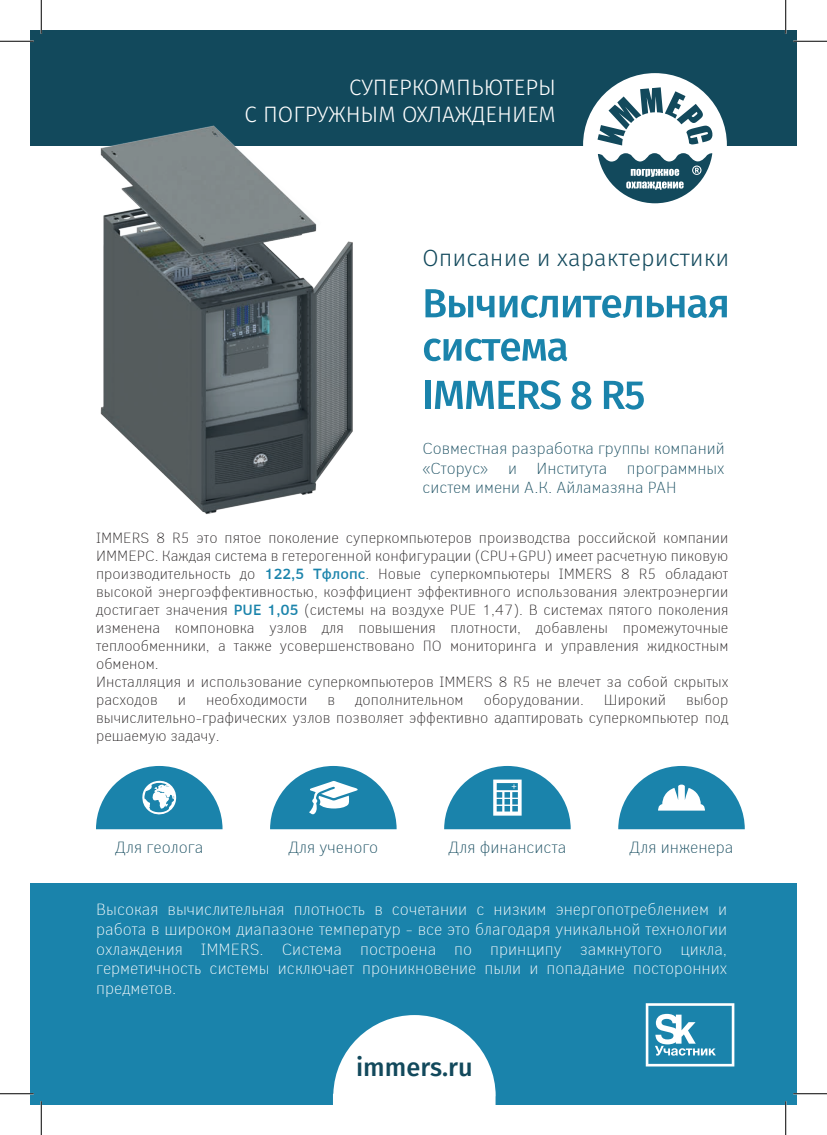
<style>
.page{position:relative;width:827px;height:1135px;background:#fff}
.page>*{position:absolute;margin:0;border:0;box-sizing:border-box;transform-origin:0 0}
.t1{font:500 25.38px "Fira Sans";color:#12495c}
.t2{font:300 23.5px "Fira Sans";color:#12495c}
.t3{font:300 22.38px/26.8px "Fira Sans";color:#fff;text-align:right}
.t4{font:100 16.5px/19.8px "Clear Sans";color:#fff;text-align:justify}
.t5{font:100 16.5px "Clear Sans";color:#12495c}
.t6{font:100 16.25px/19.5px "Clear Sans";color:#12495c;text-align:justify}
.t7{font:100 15px/18px "Clear Sans";color:#231f20}
.s1{font-weight:500;color:rgb(0 118 162/.9)}
</style>
<div class="page">
<svg style="left:425px;top:289px;width:302px;height:29px"></svg>
<svg style="left:424px;top:338px;width:143px;height:23px"></svg>
<div style="left:425px;top:381px;width:6px;height:28px;background:#1a83ab"></div>
<svg style="left:435px;top:380px;width:125px;height:30px"></svg>
<svg style="left:571px;top:381px;width:20px;height:29px"></svg>
<svg style="left:604px;top:381px;width:40px;height:29px"></svg>
<div style="left:31px;top:883px;width:765px;height:221px;background:#1a83ab"></div>
<svg style="left:333px;top:1015px;width:162px;height:89px"></svg>
<div style="left:31px;top:31px;width:765px;height:115px;background:#12495c"></div>
<div style="left:583px;top:73px;width:144px;height:144px;background:#fff;border-radius:50%"></div>
<svg style="left:597px;top:87px;width:115px;height:58px"></svg>
<svg style="left:598px;top:153px;width:114px;height:50px"></svg>
<svg style="left:96px;top:766px;width:126px;height:63px"></svg>
<svg style="left:270px;top:766px;width:126px;height:63px"></svg>
<svg style="left:444px;top:766px;width:126px;height:63px"></svg>
<svg style="left:618px;top:766px;width:126px;height:63px"></svg>
<svg style="left:645px;top:1003px;width:89px;height:63px"></svg>
<img style="left:100px;top:125px;width:253px;height:390px">
<hr style="left:0;top:40px;width:34px;height:2px;background:#fff">
<hr style="left:793px;top:40px;width:34px;height:2px;background:#fff">
<hr style="left:40px;top:0;width:2px;height:34px;background:#fff">
<hr style="left:40px;top:1101px;width:2px;height:34px;background:#fff">
<hr style="left:0;top:41px;width:34px;height:1px;background:#000">
<hr style="left:793px;top:41px;width:34px;height:1px;background:#000">
<hr style="left:0;top:1093px;width:34px;height:1px;background:#000">
<hr style="left:793px;top:1093px;width:34px;height:1px;background:#000">
<hr style="left:41px;top:0;width:1px;height:34px;background:#000">
<hr style="left:41px;top:1101px;width:1px;height:34px;background:#000">
<hr style="left:785px;top:0;width:1px;height:34px;background:#000">
<hr style="left:785px;top:1101px;width:1px;height:34px;background:#000">
<h3 class="t3" style="left:244px;top:76px;width:313px">СУПЕРКОМПЬЮТЕРЫ<br>С ПОГРУЖНЫМ ОХЛАЖДЕНИЕМ</h3>
<h2 class="t2" style="left:422px;top:241px;width:308px">Описание и характеристики</h2>
<p class="t6" style="left:422px;top:438px;width:303px">Совместная разработка группы компаний «Сторус» и Института программных систем имени А.К. Айламазяна РАН</p>
<p class="t7" style="left:96px;top:528px;width:634px">IMMERS 8 R5 это пятое поколение суперкомпьютеров производства российской компании ИММЕРС. Каждая система в гетерогенной конфигурации (CPU+GPU) имеет расчетную пиковую производительность до <span class="s1">122,5 Tфлопс</span>. Новые суперкомпьютеры IMMERS 8 R5 обладают высокой энергоэффективностью, коэффициент эффективного использования электроэнергии достигает значения <span class="s1">PUE 1,05</span> (системы на воздухе PUE 1,47). В системах пятого поколения изменена компоновка узлов для повышения плотности, добавлены промежуточные теплообменники, а также усовершенствовано ПО мониторинга и управления жидкостным обменом.<br>Инсталляция и использование суперкомпьютеров IMMERS 8 R5 не влечет за собой скрытых расходов</p>
<p class="t7" style="left:96px;top:690px;width:634px;text-align:justify;text-indent:590px">выбор вычислительно-графических узлов позволяет эффективно адаптировать суперкомпьютер под решаемую задачу.</p>
<p class="t7" style="left:178px;top:690px;width:10px">и</p>
<p class="t7" style="left:206px;top:690px;width:103px">необходимости</p>
<p class="t7" style="left:327px;top:690px;width:9px">в</p>
<p class="t7" style="left:355px;top:690px;width:110px">дополнительном</p>
<p class="t7" style="left:484px;top:690px;width:102px">оборудовании.</p>
<p class="t7" style="left:604px;top:690px;width:64px">Широкий</p>
<p class="t5" style="left:115px;top:838px;width:89px">Для геолога</p>
<p class="t5" style="left:288px;top:838px;width:91px">Для ученого</p>
<p class="t5" style="left:448px;top:838px;width:119px">Для финансиста</p>
<p class="t5" style="left:629px;top:838px;width:105px">Для инженера</p>
<p class="t4" style="left:96px;top:899px;width:632px">Высокая вычислительная плотность в сочетании с низким энергопотреблением и работа в широком диапазоне температур - все это благодаря уникальной технологии охлаждения IMMERS. Система построена по принципу замкнутого цикла, герметичность системы исключает проникновение пыли и попадание посторонних предметов.</p>
<h1 class="t1" style="left:356px;top:1049px;width:118px">immers.ru</h1>
</div>
